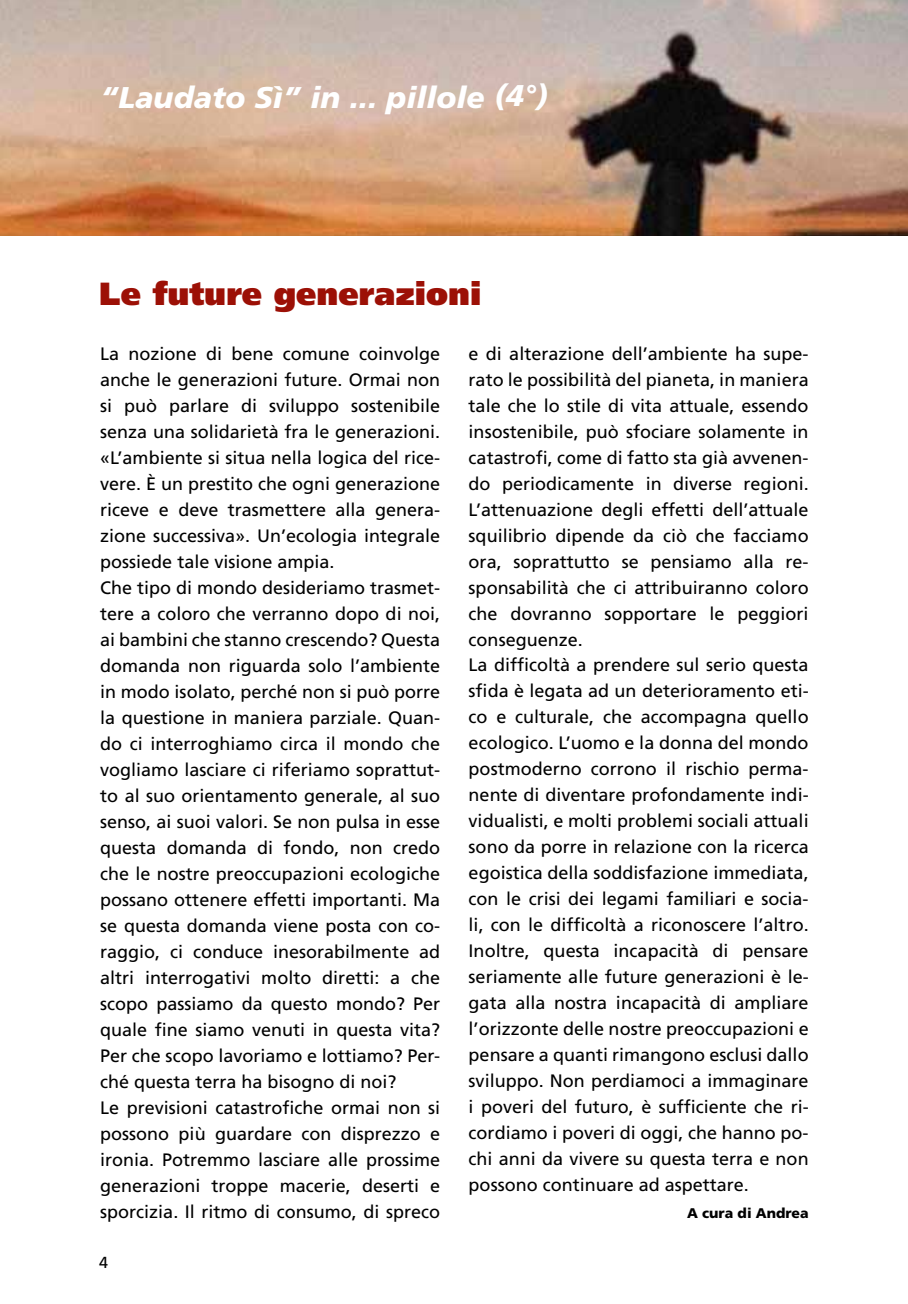
<style>
.page{position:relative;width:908px;height:1304px;background:#fff}
.page>*{position:absolute;margin:0;border:0;box-sizing:border-box;transform-origin:0 0}
.t1{font:900 32px "Frutiger";color:#9c1006}
.t2{font:italic 900 30px "Frutiger";color:#fff}
.t3{font:18px/26px "Frutiger";color:#000}
.t4{font:16px "Frutiger";color:#000}
.t5{font:900 14px "Frutiger";color:#000}
</style>
<div class="page">
<img style="left:0;top:0;width:907px;height:236px">
<h2 class="t2" style="left:100px;top:80px;width:449px">“Laudato Sì” in ... pillole (4°)</h2>
<h1 class="t1" style="left:99px;top:274px;width:383px">Le future generazioni</h1>
<p class="t3" style="left:100px;top:340px;width:341px">La nozione di bene comune coinvolge anche le generazioni future. Ormai non si può parlare di sviluppo sostenibile senza una solidarietà fra le generazioni. «L’ambiente si situa nella logica del rice&shy;vere. È un prestito che ogni generazione riceve e deve trasmettere alla genera&shy;zione successiva». U n’ecologia integrale possiede tale visione ampia.<br>Che tipo di mondo desideriamo trasmet&shy;tere a coloro che verranno dopo di noi, ai bambini che stanno crescendo? Questa domanda non riguarda solo l’ambiente in modo isolato, perché non si può porre la questione in maniera parziale. Quan&shy;do ci interroghiamo circa il mondo che vogliamo lasciare ci riferiamo soprattut&shy;to al suo orientamento generale, al suo senso, ai suoi valori. Se non pulsa in esse questa domanda di fondo, non credo che le nostre preoccupazioni ecologiche possano ottenere effetti importanti. M a se questa domanda viene posta con co&shy;raggio, ci conduce inesorabilmente ad altri interrogativi molto diretti: a che scopo passiamo da questo mondo? Per quale fine siamo venuti in questa vita?<br>Per che scopo lavoriamo e lottiamo? Per&shy;ché questa terra ha bisogno di noi?<br>Le previsioni catastrofiche ormai non si possono più guardare con disprezzo e ironia. Potremmo lasciare alle prossime generazioni troppe macerie, deserti e sporcizia. I l ritmo di consumo, di spreco</p>
<p class="t3" style="left:468px;top:340px;width:341px">e di alterazione dell’ambiente ha supe&shy;rato le possibilità del pianeta, in maniera tale che lo stile di vita attuale, essendo insostenibile, può sfociare solamente in catastrofi, come di fatto sta già avvenen&shy;do periodicamente in diverse regioni.<br>L’attenuazione degli effetti dell’attuale squilibrio dipende da ciò che facciamo ora, soprattutto se pensiamo alla re&shy;sponsabilità che ci attribuiranno coloro che dovranno sopportare le peggiori conseguenze.<br>La difficoltà a prendere sul serio questa sfida è legata ad un deterioramento eti&shy;co e culturale, che accompagna quello ecologico. L’uomo e la donna del mondo postmoderno corrono il rischio perma&shy;nente di diventare profondamente indi&shy;vidualisti, e molti problemi sociali attuali sono da porre in relazione con la ricerca egoistica della soddisfazione immediata, con le crisi dei legami familiari e socia&shy;li, con le difficoltà a riconoscere l’altro.<br>I noltre, questa incapacità di pensare seriamente alle future generazioni è le&shy;gata alla nostra incapacità di ampliare l’orizzonte delle nostre preoccupazioni e pensare a quanti rimangono esclusi dallo sviluppo. Non perdiamoci a immaginare i poveri del futuro, è sufficiente che ri&shy;cordiamo i poveri di oggi, che hanno po&shy;chi anni da vivere su questa terra e non possono continuare ad aspettare.</p>
<p class="t5" style="left:686px;top:1204px;width:123px">A cura di Andrea</p>
<p class="t4" style="left:99px;top:1253px;width:10px">4</p>
</div>
